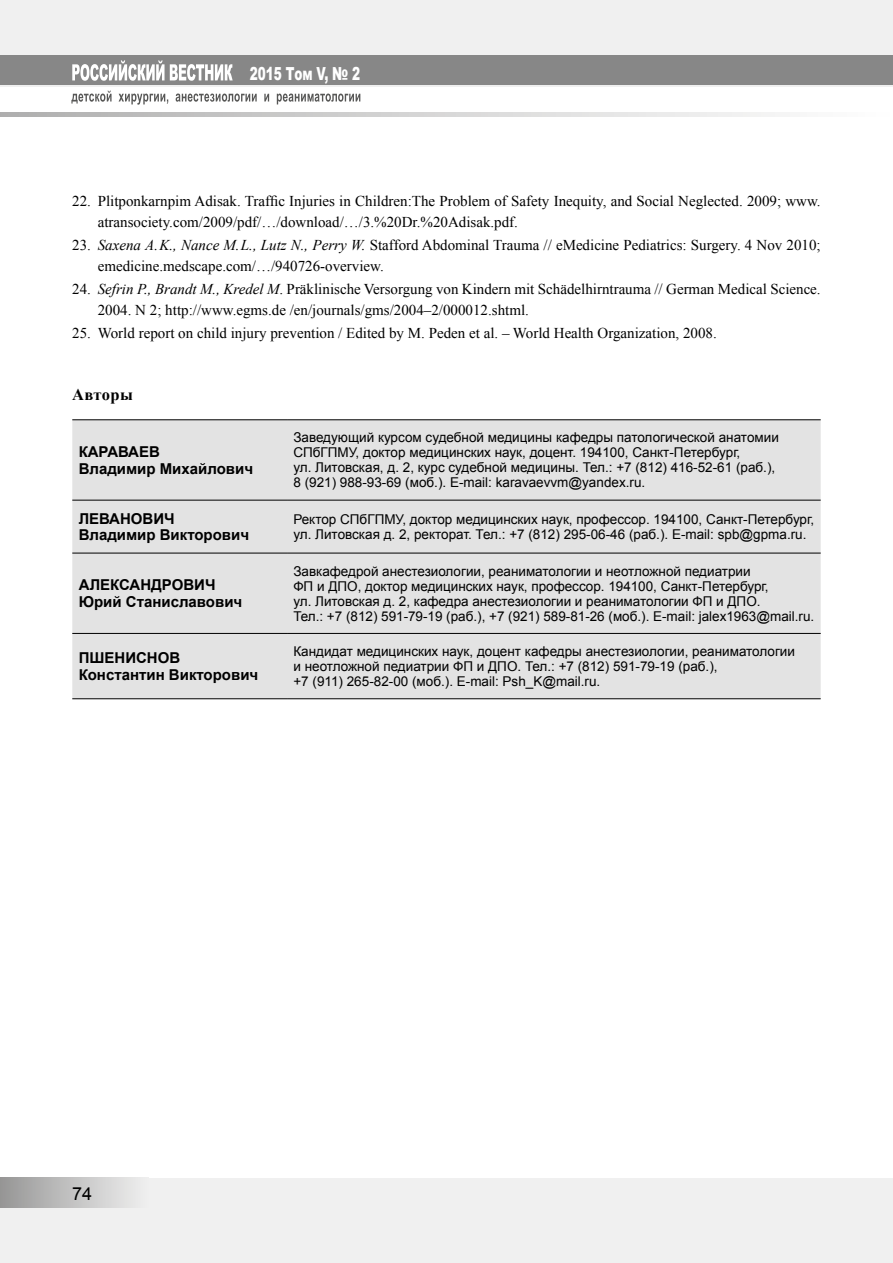
<style>
.page{position:relative;width:893px;height:1263px;background:#fff}
.page>*{position:absolute;margin:0;border:0;box-sizing:border-box;transform-origin:0 0}
.t1{font:900 18px "Arial";letter-spacing:-.005em;color:#fff;scale:.67 1}
.t2{font:18px "Arial";color:#000}
.t3{font:700 16.5px "Times New Roman";letter-spacing:.025em;color:#000}
.t4{font:15px/21px "Times New Roman";color:#000}
.t5{font:700 15px/16.5px "Arial";color:#000}
.t6{font:13.5px/15px "Arial";color:#000}
.s1{font-style:italic}
</style>
<div class="page">
<div style="left:0;top:0;width:893px;height:87px;background:#f0f0f0"></div>
<div style="left:0;top:1178px;width:893px;height:85px;background:#f0f0f0"></div>
<div style="left:0;top:55px;width:893px;height:30px;background:#878787"></div>
<div style="left:0;top:1178px;width:149px;height:30px;background:linear-gradient(to right,#979696,#f1f1f1)"></div>
<svg style="left:0;top:113px;width:775px;height:4px;background:#d1d1d1"></svg>
<svg style="left:71px;top:91px;width:289px;height:14px"></svg>
<svg style="left:72px;top:60px;width:161px;height:21px"></svg>
<div style="left:72px;top:420px;width:749px;height:278px;background:#e3e3e3"></div>
<hr style="left:72px;top:500px;width:215px;height:1px;background:#000">
<hr style="left:287px;top:500px;width:534px;height:1px;background:#000">
<hr style="left:72px;top:553px;width:215px;height:1px;background:#000">
<hr style="left:287px;top:553px;width:534px;height:1px;background:#000">
<hr style="left:72px;top:633px;width:215px;height:1px;background:#000">
<hr style="left:287px;top:633px;width:534px;height:1px;background:#000">
<hr style="left:72px;top:698px;width:215px;height:1px;background:#000">
<hr style="left:287px;top:698px;width:534px;height:1px;background:#000">
<hr style="left:72px;top:419px;width:215px;height:1px;background:#000">
<hr style="left:287px;top:419px;width:534px;height:1px;background:#000">
<h1 class="t1" style="left:250px;top:61px;width:166px">2015 Том V, № 2</h1>
<p class="t4" style="left:98px;top:190px;width:724px;text-indent:-26px">22. Plitponkarnpim Adisak. Traffic Injuries in Children:The Problem of Safety Inequity, and Social Neglected. 2009; www. atransociety.com/2009/pdf/…/download/…/3.%20Dr.%20Adisak.pdf.</p>
<p class="t4" style="left:98px;top:234px;width:724px;text-indent:-26px">23. <span class="s1">Saxena А. K., Nance M. L., Lutz N., Perry W.</span> Stafford Abdominal Trauma // eMedicine Pediatrics: Surgery. 4 Nov 2010; emedicine.medscape.com/…/940726‑overview.</p>
<p class="t4" style="left:98px;top:278px;width:724px;text-indent:-26px">24. <span class="s1">Sefrin P., Brandt M., Kredel M</span>. Präklinische Versorgung von Kindern mit Schädelhirntrauma // German Medical Science.<br>2004. N 2; http://www.egms.de /en/journals/gms/2004–2/000012.shtml.</p>
<p class="t4" style="left:72px;top:322px;width:646px">25. World report on child injury prevention / Edited by M. Peden et al. – World Health Organization, 2008.</p>
<p class="t3" style="left:72px;top:383px;width:62px">Авторы</p>
<p class="t5" style="left:79px;top:444px;width:176px">КАРАВАЕВ<br>Владимир Михайлович</p>
<p class="t6" style="left:293px;top:430px;width:487px">Заведующий курсом судебной медицины кафедры патологической анатомии СПбГПМУ, доктор медицинских наук, доцент. 194100, Санкт-Петербург,<br>ул. Литовская, д. 2, курс судебной медицины. Тел.: +7 (812) 416‑52‑61 (раб.), 8 (921) 988‑93‑69 (моб.). E-mail: karavaevvm@yandex.ru.</p>
<p class="t5" style="left:79px;top:511px;width:172px">ЛЕВАНОВИЧ<br>Владимир Викторович</p>
<p class="t6" style="left:293px;top:512px;width:522px">Ректор СПбГПМУ, доктор медицинских наук, профессор. 194100, Санкт-Петербург, ул. Литовская д. 2, ректорат. Тел.: +7 (812) 295‑06‑46 (раб.). E-mail: spb@gpma.ru.</p>
<p class="t5" style="left:79px;top:577px;width:165px">АЛЕКСАНДРОВИЧ<br>Юрий Станиславович</p>
<p class="t6" style="left:293px;top:563px;width:522px">Завкафедрой анестезиологии, реаниматологии и неотложной педиатрии<br>ФП и ДПО, доктор медицинских наук, профессор. 194100, Санкт-Петербург,<br>ул. Литовская д. 2, кафедра анестезиологии и реаниматологии ФП и ДПО.<br>Тел.: +7 (812) 591‑79‑19 (раб.), +7 (921) 589‑81‑26 (моб.). E-mail: jalex1963@mail.ru.</p>
<p class="t5" style="left:79px;top:650px;width:181px">ПШЕНИСНОВ<br>Константин Викторович</p>
<p class="t6" style="left:293px;top:644px;width:503px">Кандидат медицинских наук, доцент кафедры анестезиологии, реаниматологии и неотложной педиатрии ФП и ДПО. Тел.: +7 (812) 591‑79‑19 (раб.),<br>+7 (911) 265‑82‑00 (моб.). E-mail: Psh_K@mail.ru.</p>
<h1 class="t2" style="left:72px;top:1181px;width:22px">74</h1>
</div>
